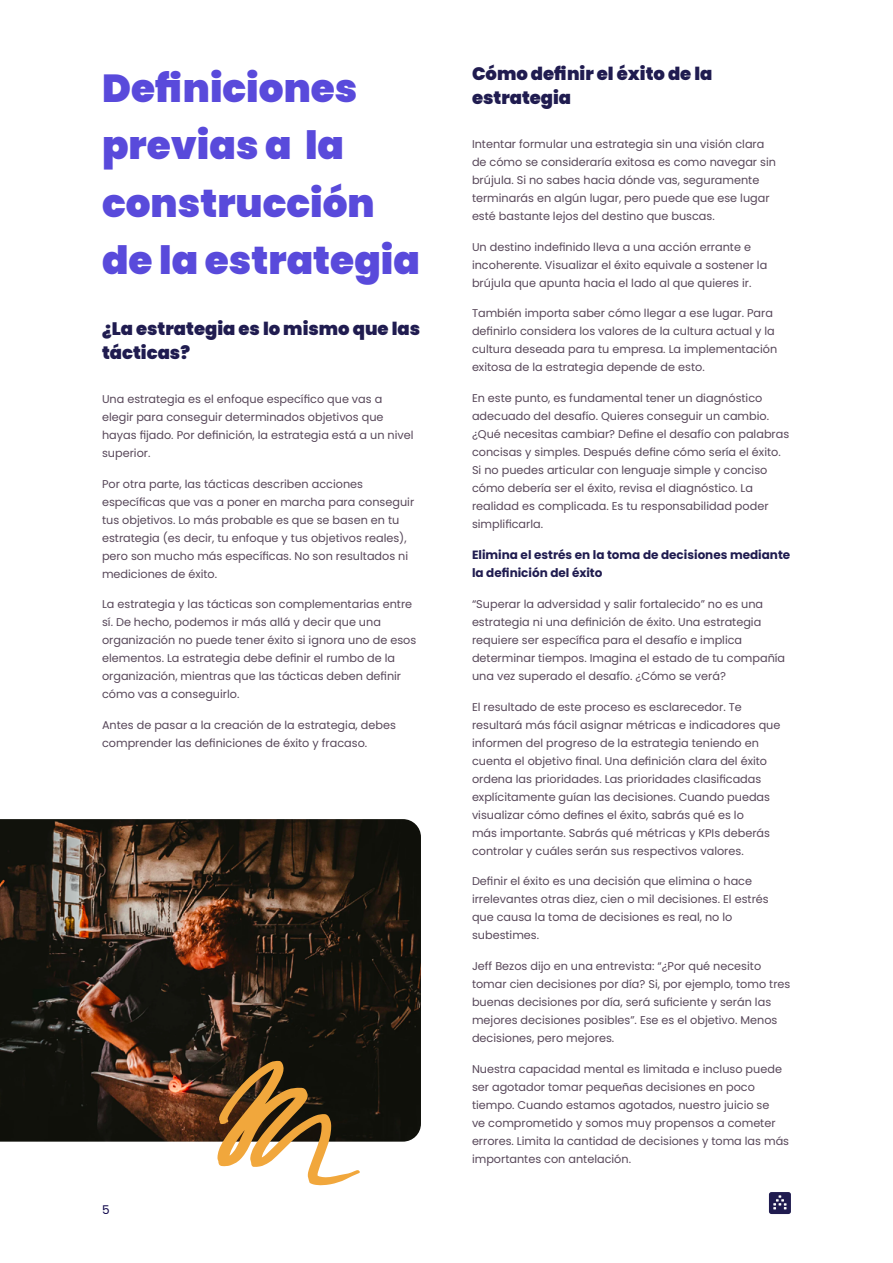
<style>
.page{position:relative;width:893px;height:1263px;background:#fff}
.page>*{position:absolute;margin:0;border:0;box-sizing:border-box;transform-origin:0 0}
.t1{font:900 39px/57px "Poppins";color:#594adb}
.t2{font:900 18px/24px "Poppins";color:#201c50}
.t3{font:700 12px/18px "Poppins";color:#201c50}
.t4{font:12px "Poppins";color:#0a0047}
.t5{font:11.25px/18px "Poppins";color:#574759}
</style>
<div class="page">
<img style="left:0;top:819px;width:421px;height:323px">
<svg style="left:217px;top:1061px;width:143px;height:124px"></svg>
<svg style="left:769px;top:1192px;width:22px;height:22px"></svg>
<h1 class="t1" style="left:102px;top:60px;width:319px">Definiciones previas a la construcción de la estrategia</h1>
<h2 class="t2" style="left:472px;top:62px;width:242px">Cómo definir el éxito de la estrategia</h2>
<p class="t5" style="left:472px;top:135px;width:305px">Intentar formular una estrategia sin una visión clara de cómo se consideraría exitosa es como navegar sin brújula. Si no sabes hacia dónde vas, seguramente terminarás en algún lugar, pero puede que ese lugar esté bastante lejos del destino que buscas.</p>
<p class="t5" style="left:472px;top:238px;width:297px">Un destino indefinido lleva a una acción errante e incoherente. Visualizar el éxito equivale a sostener la brújula que apunta hacia el lado al que quieres ir.</p>
<p class="t5" style="left:472px;top:305px;width:307px">También importa saber cómo llegar a ese lugar. Para definirlo considera los valores de la cultura actual y la cultura deseada para tu empresa. La implementación exitosa de la estrategia depende de esto.</p>
<p class="t5" style="left:472px;top:389px;width:319px">En este punto, es fundamental tener un diagnóstico adecuado del desafío. Quieres conseguir un cambio. ¿Qué necesitas cambiar? Define el desafío con palabras concisas y simples. Después define cómo sería el éxito.<br>Si no puedes articular con lenguaje simple y conciso cómo debería ser el éxito, revisa el diagnóstico. La realidad es complicada. Es tu responsabilidad poder simplificarla.</p>
<p class="t3" style="left:472px;top:546px;width:320px">Elimina el estrés en la toma de decisiones mediante la definición del éxito</p>
<p class="t5" style="left:472px;top:595px;width:315px">“Superar la adversidad y salir fortalecido” no es una estrategia ni una definición de éxito. Una estrategia requiere ser específica para el desafío e implica determinar tiempos. Imagina el estado de tu compañía una vez superado el desafío. ¿Cómo se verá?</p>
<p class="t5" style="left:472px;top:698px;width:310px">El resultado de este proceso es esclarecedor. Te resultará más fácil asignar métricas e indicadores que informen del progreso de la estrategia teniendo en cuenta el objetivo final. Una definición clara del éxito ordena las prioridades. Las prioridades clasificadas explícitamente guían las decisiones. Cuando puedas visualizar cómo defines el éxito, sabrás qué es lo<br>más importante. Sabrás qué métricas y KPIs deberás controlar y cuáles serán sus respectivos valores.</p>
<p class="t5" style="left:472px;top:872px;width:298px">Definir el éxito es una decisión que elimina o hace irrelevantes otras diez, cien o mil decisiones. El estrés que causa la toma de decisiones es real, no lo subestimes.</p>
<p class="t5" style="left:472px;top:957px;width:320px">Jeff Bezos dijo en una entrevista: “¿Por qué necesito tomar cien decisiones por día? Si, por ejemplo, tomo tres buenas decisiones por día, será suficiente y serán las mejores decisiones posibles”. Ese es el objetivo. Menos decisiones, pero mejores.</p>
<p class="t5" style="left:472px;top:1060px;width:319px">Nuestra capacidad mental es limitada e incluso puede ser agotador tomar pequeñas decisiones en poco tiempo. Cuando estamos agotados, nuestro juicio se<br>ve comprometido y somos muy propensos a cometer errores. Limita la cantidad de decisiones y toma las más importantes con antelación.</p>
<h2 class="t2" style="left:102px;top:317px;width:320px">¿La estrategia es lo mismo que las tácticas?</h2>
<p class="t5" style="left:102px;top:390px;width:313px">Una estrategia es el enfoque específico que vas a elegir para conseguir determinados objetivos que hayas fijado. Por definición, la estrategia está a un nivel superior.</p>
<p class="t5" style="left:102px;top:475px;width:314px">Por otra parte, las tácticas describen acciones específicas que vas a poner en marcha para conseguir tus objetivos. Lo más probable es que se basen en tu estrategia (es decir, tu enfoque y tus objetivos reales), pero son mucho más específicas. No son resultados ni mediciones de éxito.</p>
<p class="t5" style="left:102px;top:595px;width:316px">La estrategia y las tácticas son complementarias entre sí. De hecho, podemos ir más allá y decir que una organización no puede tener éxito si ignora uno de esos elementos. La estrategia debe definir el rumbo de la organización, mientras que las tácticas deben definir cómo vas a conseguirlo.</p>
<p class="t5" style="left:102px;top:716px;width:295px">Antes de pasar a la creación de la estrategia, debes comprender las definiciones de éxito y fracaso.</p>
<p class="t4" style="left:102px;top:1203px;width:9px">5</p>
</div>
